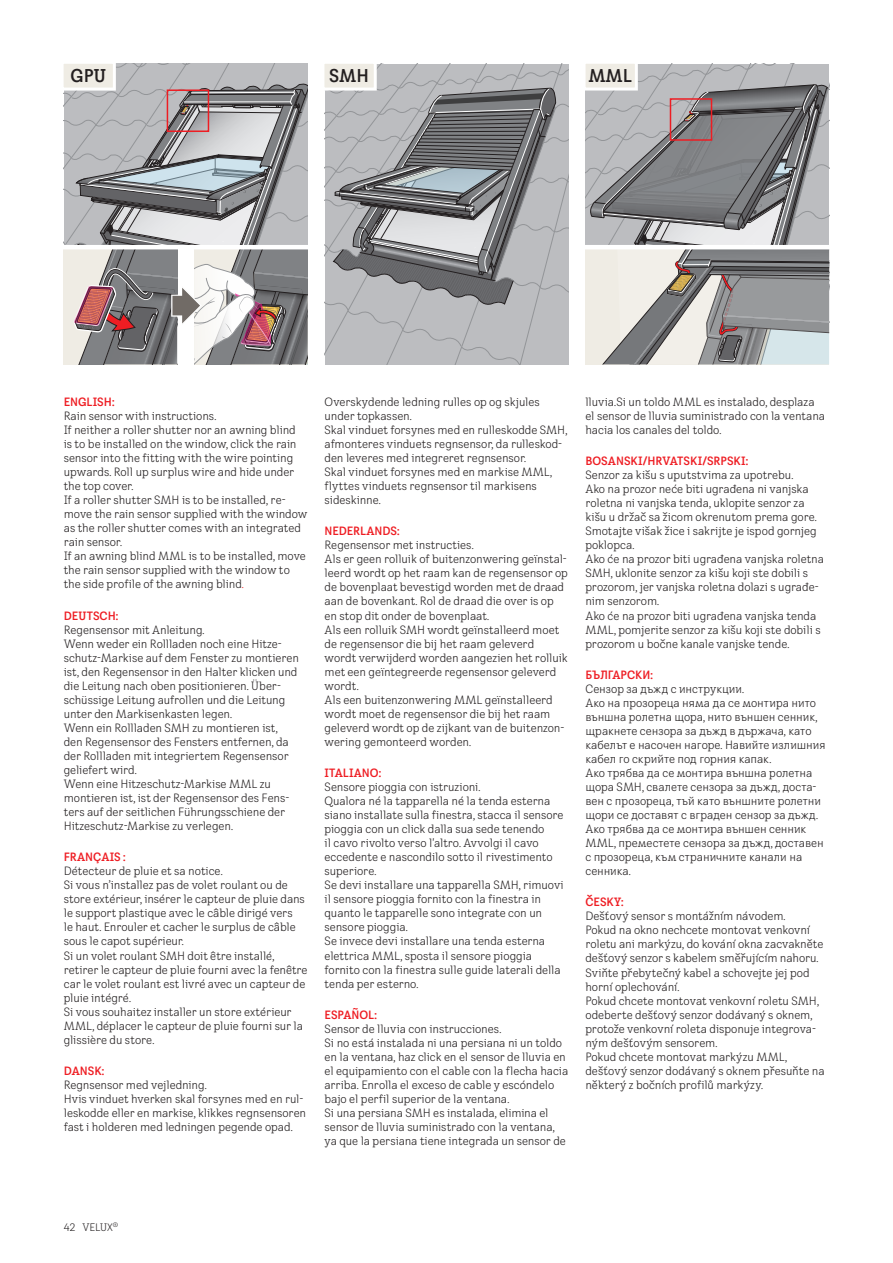
<style>
.page{position:relative;width:893px;height:1263px;background:#fff}
.page>*{position:absolute;margin:0;border:0;box-sizing:border-box;transform-origin:0 0}
.t1{font:700 condensed 18px "VELUX Transform";color:#231f20}
.t2{font:condensed 11.7px/14.1px "VELUX Transform";letter-spacing:-.005em;color:#231f20}
.t3{font:700 condensed 11.7px "VELUX Transform";color:#ee1d23}
.t4{font:condensed 10.5px "VELUX Transform";letter-spacing:-.02em;color:#231f20}
.s1{color:#ee1d23}
</style>
<div class="page">
<svg style="left:324px;top:63px;width:244px;height:301px;background:#a2a3a6"></svg>
<svg style="left:585px;top:63px;width:244px;height:301px;background:#a4a4a5"></svg>
<div style="left:670px;top:98px;width:42px;height:43px;border:2px solid #ee1d23"></div>
<svg style="left:63px;top:63px;width:245px;height:301px;background:#a9a6a8"></svg>
<h1 class="t1" style="left:71px;top:65px;width:37px">GPU</h1>
<h1 class="t1" style="left:329px;top:65px;width:41px">SMH</h1>
<h1 class="t1" style="left:588px;top:65px;width:45px">MML</h1>
<p class="t3" style="left:64px;top:395px;width:52px">ENGLISH:</p>
<p class="t2" style="left:64px;top:408px;width:245px">Rain sensor with instructions.<br>If neither a roller shutter nor an awning blind<br>is to be installed on the window, click the rain sensor into the fitting with the wire pointing upwards. Roll up surplus wire and hide under the top cover.<br>If a roller shutter SMH is to be installed, re&shy;move the rain sensor supplied with the window as the roller shutter comes with an integrated rain sensor.<br>If an awning blind MML is to be installed, move the rain sensor supplied with the window to the side profile of the awning blind<span class="s1">.</span></p>
<p class="t3" style="left:64px;top:608px;width:56px">DEUTSCH:</p>
<p class="t2" style="left:64px;top:622px;width:237px">Regensensor mit Anleitung.<br>Wenn weder ein Rollladen noch eine Hitze&shy;schutz-Markise auf dem Fenster zu montieren ist, den Regensensor in den Halter klicken und die Leitung nach oben positionieren. Über&shy;schüssige Leitung aufrollen und die Leitung unter den Markisenkasten legen.<br>Wenn ein Rollladen SMH zu montieren ist, den Regensensor des Fensters entfernen, da der Rollladen mit integriertem Regensensor geliefert wird.<br>Wenn eine Hitzeschutz-Markise MML zu montieren ist, ist der Regensensor des Fens&shy;ters auf der seitlichen Führungsschiene der Hitzeschutz-Markise zu verlegen.</p>
<p class="t3" style="left:64px;top:850px;width:63px">FRANÇAIS :</p>
<p class="t2" style="left:64px;top:864px;width:245px">Détecteur de pluie et sa notice.<br>Si vous n’installez pas de volet roulant ou de store extérieur, insérer le capteur de pluie dans le support plastique avec le câble dirigé vers<br>le haut. Enrouler et cacher le surplus de câble sous le capot supérieur.<br>Si un volet roulant SMH doit être installé, retirer le capteur de pluie fourni avec la fenêtre car le volet roulant est livré avec un capteur de pluie intégré.<br>Si vous souhaitez installer un store extérieur MML, déplacer le capteur de pluie fourni sur la glissière du store.</p>
<p class="t3" style="left:64px;top:1063px;width:42px">DANSK:</p>
<p class="t2" style="left:64px;top:1077px;width:244px">Regnsensor med vejledning.<br>Hvis vinduet hverken skal forsynes med en rul&shy;leskodde eller en markise, klikkes regnsensoren fast i holderen med ledningen pegende opad.</p>
<p class="t2" style="left:325px;top:394px;width:244px">Overskydende ledning rulles op og skjules under topkassen.<br>Skal vinduet forsynes med en rulleskodde SMH, afmonteres vinduets regnsensor, da rulleskod&shy;den leveres med integreret regnsensor.<br>Skal vinduet forsynes med en markise MML, flyttes vinduets regnsensor til markisens sideskinne.</p>
<p class="t3" style="left:325px;top:524px;width:77px">NEDERLANDS:</p>
<p class="t2" style="left:325px;top:538px;width:245px">Regensensor met instructies.<br>Als er geen rolluik of buitenzonwering geïnstal&shy;leerd wordt op het raam kan de regensensor op de bovenplaat bevestigd worden met de draad aan de bovenkant. Rol de draad die over is op en stop dit onder de bovenplaat.<br>Als een rolluik SMH wordt geïnstalleerd moet de regensensor die bij het raam geleverd wordt verwijderd worden aangezien het rolluik met een geïntegreerde regensensor geleverd wordt.<br>Als een buitenzonwering MML geïnstalleerd wordt moet de regensensor die bij het raam geleverd wordt op de zijkant van de buitenzon&shy;wering gemonteerd worden.</p>
<p class="t3" style="left:325px;top:766px;width:58px">ITALIANO:</p>
<p class="t2" style="left:325px;top:779px;width:241px">Sensore pioggia con istruzioni.<br>Qualora né la tapparella né la tenda esterna siano installate sulla finestra, stacca il sensore pioggia con un click dalla sua sede tenendo<br>il cavo rivolto verso l'altro. Avvolgi il cavo eccedente e nascondilo sotto il rivestimento superiore.<br>Se devi installare una tapparella SMH, rimuovi il sensore pioggia fornito con la finestra in quanto le tapparelle sono integrate con un sensore pioggia.<br>Se invece devi installare una tenda esterna elettrica MML, sposta il sensore pioggia fornito con la finestra sulle guide laterali della tenda per esterno.</p>
<p class="t3" style="left:325px;top:1007px;width:54px">ESPAÑOL:</p>
<p class="t2" style="left:325px;top:1021px;width:245px">Sensor de lluvia con instrucciones.<br>Si no está instalada ni una persiana ni un toldo en la ventana, haz click en el sensor de lluvia en el equipamiento con el cable con la flecha hacia arriba. Enrolla el exceso de cable y escóndelo bajo el perfil superior de la ventana.<br>Si una persiana SMH es instalada, elimina el sensor de lluvia suministrado con la ventana, ya que la persiana tiene integrada un sensor de</p>
<p class="t2" style="left:585px;top:394px;width:241px">lluvia.Si un toldo MML es instalado, desplaza el sensor de lluvia suministrado con la ventana hacia los canales del toldo.</p>
<p class="t3" style="left:585px;top:454px;width:164px">BOSANSKI/HRVATSKI/SRPSKI:</p>
<p class="t2" style="left:585px;top:468px;width:240px">Senzor za kišu s uputstvima za upotrebu.<br>Ako na prozor neće biti ugrađena ni vanjska roletna ni vanjska tenda, uklopite senzor za kišu u držač sa žicom okrenutom prema gore.<br>Smotajte višak žice i sakrijte je ispod gornjeg poklopca.<br>Ako će na prozor biti ugrađena vanjska roletna SMH, uklonite senzor za kišu koji ste dobili s prozorom, jer vanjska roletna dolazi s ugrađe&shy;nim senzorom.<br>Ako će na prozor biti ugrađena vanjska tenda MML, pomjerite senzor za kišu koji ste dobili s prozorom u bočne kanale vanjske tende.</p>
<p class="t3" style="left:585px;top:667px;width:69px">БЪЛГАРСКИ:</p>
<p class="t2" style="left:585px;top:681px;width:242px">Сензор за дъжд с инструкции.<br>Ако на прозореца няма да се монтира нито външна ролетна щора, нито външен сенник, щракнете сензора за дъжд в държача, като кабелът е насочен нагоре. Навийте излишния кабел го скрийте под горния капак.<br>Ако трябва да се монтира външна ролетна щора SMH, свалете сензора за дъжд, доста&shy;вен с прозореца, тъй като външните ролетни щори се доставят с вграден сензор за дъжд.<br>Ако трябва да се монтира външен сенник MML, преместете сензора за дъжд, доставен с прозореца, към страничните канали на сенника.</p>
<p class="t3" style="left:585px;top:895px;width:40px">ČESKY:</p>
<p class="t2" style="left:585px;top:909px;width:241px">Dešťový sensor s montážním návodem.<br>Pokud na okno nechcete montovat venkovní roletu ani markýzu, do kování okna zacvakněte dešťový senzor s kabelem směřujícím nahoru.<br>Sviňte přebytečný kabel a schovejte jej pod horní oplechování.<br>Pokud chcete montovat venkovní roletu SMH, odeberte dešťový senzor dodávaný s oknem, protože venkovní roleta disponuje integrova&shy;ným dešťovým sensorem.<br>Pokud chcete montovat markýzu MML, dešťový senzor dodávaný s oknem přesuňte na některý z bočních profilů markýzy.</p>
<p class="t4" style="left:64px;top:1220px;width:56px">42 VELUX<sup>®</sup></p>
</div>
